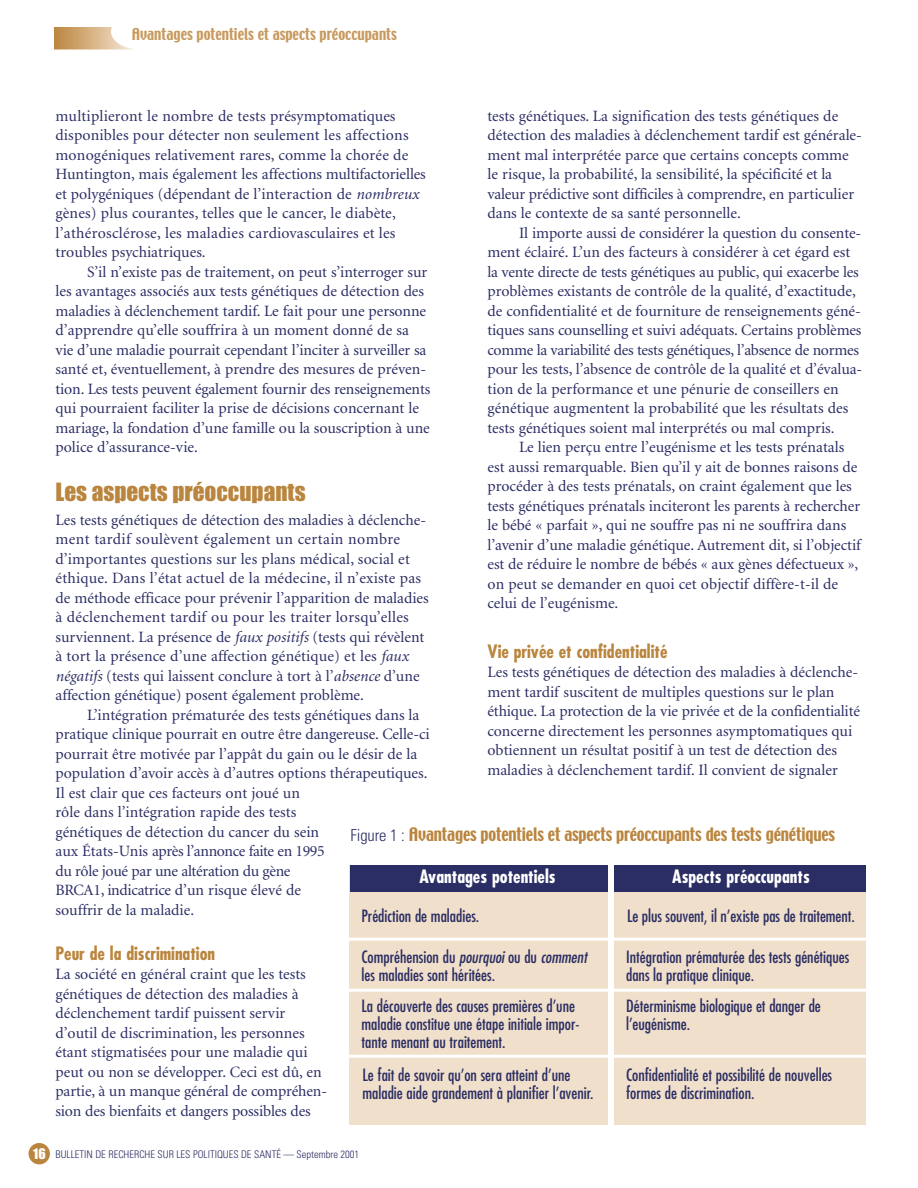
<style>
.page{position:relative;width:918px;height:1188px;background:#fff}
.page>*{position:absolute;margin:0;border:0;box-sizing:border-box;transform-origin:0 0}
.t1{font:23.25px "Impact";color:#ba853e}
.t2{font:700 condensed 18px "Futura";color:#ba853e}
.t3{font:700 condensed 18px "Futura";color:#fff}
.t4{font:condensed 16.5px/18px "Futura";color:#2b2e64}
.t5{font:16.5px "Techno";letter-spacing:-.01em;color:#ba853e}
.t6{font:15.75px/19.5px "Minion";color:#2b2e64}
.t7{font:14.55px "Techno";color:#c89a5e}
.t8{font:300 condensed 10.5px "Univers";color:#2b2e64}
.s1{font-style:italic}
.s2{font-family:"Univers";font-weight:300;font-stretch:condensed;color:#2b2e64}
.s3{font-family:"Impact";font-weight:400;font-stretch:normal;font-size:13.5px;color:#fff}
</style>
<div class="page">
<div style="left:28px;top:1142px;width:23px;height:23px;background:#ba853e;border-radius:50%"></div>
<div style="left:27px;top:1142px;width:24px;height:24px;border:2px solid #fff;border-radius:50%"></div>
<svg style="left:54px;top:27px;width:81px;height:23px"></svg>
<div style="left:349px;top:865px;width:517px;height:259px;background:#f0dfca"></div>
<div style="left:350px;top:865px;width:516px;height:26px;background:#2b2e64"></div>
<div style="left:608px;top:855px;width:6px;height:279px;background:#fff"></div>
<hr style="left:344px;top:938px;width:527px;height:3px;background:#fff">
<hr style="left:342px;top:989px;width:531px;height:3px;background:#fff">
<hr style="left:346px;top:1055px;width:527px;height:3px;background:#fff">
<p class="t7" style="left:132px;top:28px;width:267px">Avantages potentiels et aspects préoccupants</p>
<p class="t6" style="left:56px;top:107px;width:372px">multiplieront le nombre de tests présymptomatiques disponibles pour détecter non seulement les affections monogéniques relativement rares, comme la chorée de Huntington, mais également les affections multifactorielles et polygéniques (dépendant de l’interaction de <span class="s1">nombreux </span>gènes) plus courantes, telles que le cancer, le diabète, l’athérosclérose, les maladies cardiovasculaires et les troubles psychiatriques.</p>
<p class="t6" style="left:56px;top:263px;width:376px;text-indent:32px">S’il n’existe pas de traitement, on peut s’interroger sur les avantages associés aux tests génétiques de détection des maladies à déclenchement tardif. Le fait pour une personne d’apprendre qu’elle souffrira à un moment donné de sa vie d’une maladie pourrait cependant l’inciter à surveiller sa santé et, éventuellement, à prendre des mesures de préven&shy;tion. Les tests peuvent également fournir des renseignements qui pourraient faciliter la prise de décisions concernant le mariage, la fondation d’une famille ou la souscription à une police d’assurance-vie.</p>
<h1 class="t1" style="left:56px;top:484px;width:252px">Les aspects préoccupants</h1>
<p class="t6" style="left:56px;top:511px;width:375px">Les tests génétiques de détection des maladies à déclenche&shy;ment tardif soulèvent également un certain nombre d’importantes questions sur les plans médical, social et éthique. Dans l’état actuel de la médecine, il n’existe pas de méthode efficace pour prévenir l’apparition de maladies à déclenchement tardif ou pour les traiter lorsqu’elles surviennent. La présence de <span class="s1">faux positifs</span> (tests qui révèlent à tort la présence d’une affection génétique) et les <span class="s1">faux négatifs</span> (tests qui laissent conclure à tort à l’<span class="s1">absence</span> d’une affection génétique) posent également problème.</p>
<p class="t6" style="left:56px;top:706px;width:376px;text-indent:32px">L’intégration prématurée des tests génétiques dans la pratique clinique pourrait en outre être dangereuse. Celle-ci pourrait être motivée par l’appât du gain ou le désir de la population d’avoir accès à d’autres options thérapeutiques.<br>Il est clair que ces facteurs ont joué un<br>rôle dans l’intégration rapide des tests<br>génétiques de détection du cancer du sein<br>aux États-Unis après l’annonce faite en 1995<br>du rôle joué par une altération du gène<br>BRCA1, indicatrice d’un risque élevé de<br>souffrir de la maladie.</p>
<p class="t2" style="left:56px;top:945px;width:161px">Peur de la discrimination</p>
<p class="t6" style="left:56px;top:966px;width:273px">La société en général craint que les tests génétiques de détection des maladies à déclenchement tardif puissent servir d’outil de discrimination, les personnes étant stigmatisées pour une maladie qui peut ou non se développer. Ceci est dû, en partie, à un manque général de compréhen&shy;sion des bienfaits et dangers possibles des</p>
<p class="t6" style="left:488px;top:107px;width:376px">tests génétiques. La signification des tests génétiques de détection des maladies à déclenchement tardif est générale&shy;ment mal interprétée parce que certains concepts comme le risque, la probabilité, la sensibilité, la spécificité et la valeur prédictive sont difficiles à comprendre, en particulier dans le contexte de sa santé personnelle.</p>
<p class="t6" style="left:488px;top:224px;width:376px;text-indent:32px">Il importe aussi de considérer la question du consente&shy;ment éclairé. L’un des facteurs à considérer à cet égard est la vente directe de tests génétiques au public, qui exacerbe les problèmes existants de contrôle de la qualité, d’exactitude, de confidentialité et de fourniture de renseignements géné&shy;tiques sans counselling et suivi adéquats. Certains problèmes comme la variabilité des tests génétiques, l’absence de normes pour les tests, l’absence de contrôle de la qualité et d’évalua&shy;tion de la performance et une pénurie de conseillers en génétique augmentent la probabilité que les résultats des tests génétiques soient mal interprétés ou mal compris.</p>
<p class="t6" style="left:488px;top:439px;width:375px;text-indent:32px">Le lien perçu entre l’eugénisme et les tests prénatals est aussi remarquable. Bien qu’il y ait de bonnes raisons de procéder à des tests prénatals, on craint également que les tests génétiques prénatals inciteront les parents à rechercher le bébé « parfait », qui ne souffre pas ni ne souffrira dans l’avenir d’une maladie génétique. Autrement dit, si l’objectif est de réduire le nombre de bébés « aux gènes défectueux », on peut se demander en quoi cet objectif diffère-t-il de celui de l’eugénisme.</p>
<p class="t2" style="left:488px;top:643px;width:181px">Vie privée et confidentialité</p>
<p class="t6" style="left:488px;top:664px;width:374px">Les tests génétiques de détection des maladies à déclenche&shy;ment tardif suscitent de multiples questions sur le plan éthique. La protection de la vie privée et de la confidentialité concerne directement les personnes asymptomatiques qui obtiennent un résultat positif à un test de détection des maladies à déclenchement tardif. Il convient de signaler</p>
<p class="t5" style="left:351px;top:828px;width:486px"><span class="s2">Figure 1 :</span> Avantages potentiels et aspects préoccupants des tests génétiques</p>
<p class="t3" style="left:419px;top:869px;width:138px">Avantages potentiels</p>
<p class="t3" style="left:672px;top:869px;width:139px">Aspects préoccupants</p>
<p class="t4" style="left:627px;top:908px;width:229px">Le plus souvent, il n’existe pas de traitement.</p>
<p class="t4" style="left:626px;top:949px;width:225px">Intégration prématurée des tests génétiques dans la pratique clinique.</p>
<p class="t4" style="left:626px;top:998px;width:196px">Déterminisme biologique et danger de l’eugénisme.</p>
<p class="t4" style="left:626px;top:1067px;width:208px">Confidentialité et possibilité de nouvelles formes de discrimination.</p>
<p class="t4" style="left:362px;top:908px;width:119px">Prédiction de maladies.</p>
<p class="t4" style="left:362px;top:949px;width:227px">Compréhension du <span class="s1">pourquoi</span> ou du <span class="s1">comment </span>les maladies sont héritées.</p>
<p class="t4" style="left:362px;top:998px;width:219px">La découverte des causes premières d’une maladie constitue une étape initiale impor&shy;tante menant au traitement.</p>
<p class="t4" style="left:362px;top:1067px;width:233px">Le fait de savoir qu’on sera atteint d’une maladie aide grandement à planifier l’avenir.</p>
<p class="t8" style="left:33px;top:1150px;width:328px"><span class="s3">16</span> BULLETIN DE RECHERCHE SUR LES POLITIQUES DE SANTÉ — Septembre 2001</p>
</div>
